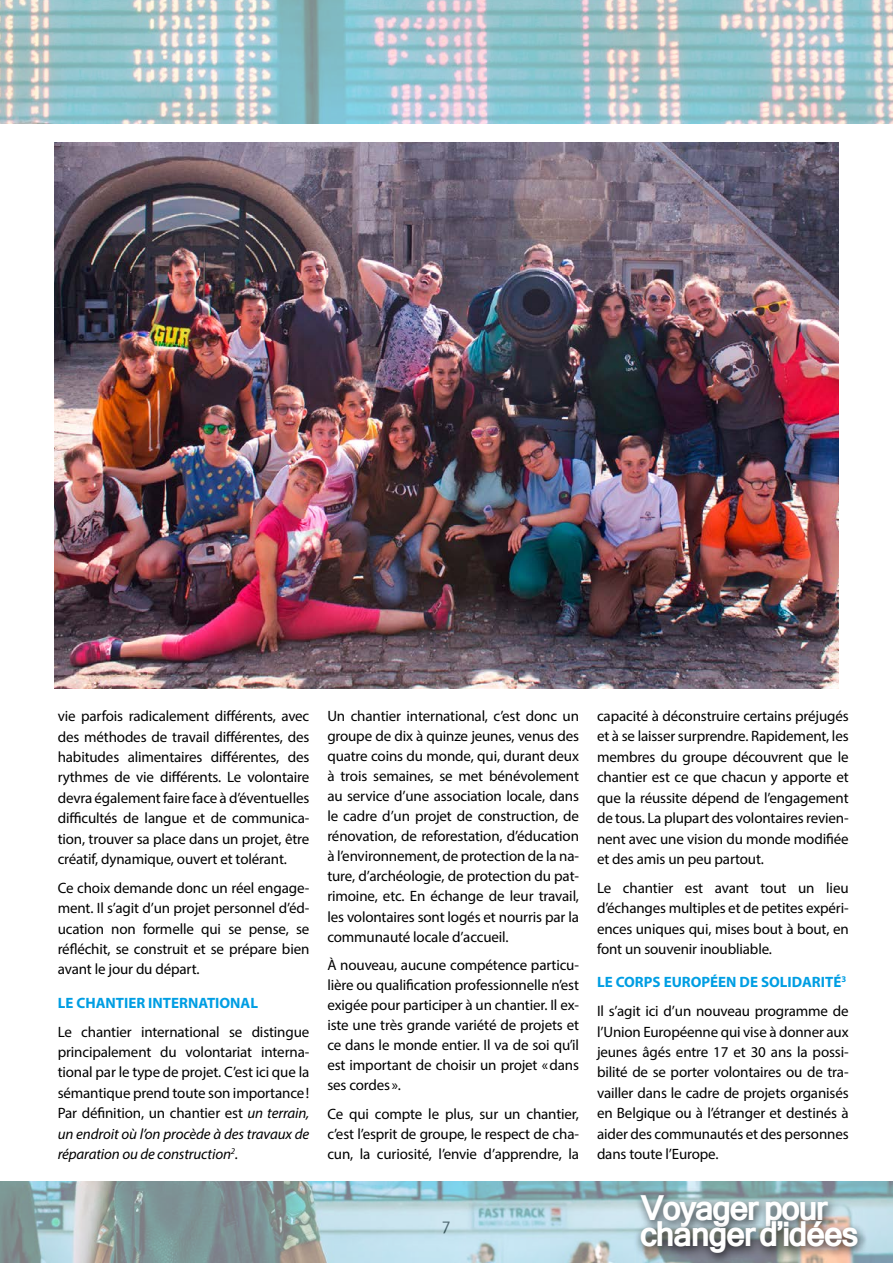
<style>
.page{position:relative;width:893px;height:1263px;background:#fff}
.page>*{position:absolute;margin:0;border:0;box-sizing:border-box;transform-origin:0 0}
.t1{font:700 33.75px/25.8px "Mangal";letter-spacing:-.07em;color:#fff}
.t2{font:18px "Corbel";color:#000}
.t3{font:15px/20.4px "Myriad Pro";letter-spacing:-.01em;color:#000;text-align:justify}
.t4{font:700 15px "Myriad Pro";color:#009ee3}
.s1{font-style:italic}
.s2{font-weight:700;color:#009ee3}
</style>
<div class="page">
<img style="left:0;top:0;width:893px;height:124px">
<img style="left:0;top:1181px;width:893px;height:82px">
<img style="left:54px;top:142px;width:785px;height:546px">
<div style="left:634px;top:1190px;width:205px;height:49px;background:#000;opacity:.75"></div>
<div style="left:633px;top:1216px;width:235px;height:47px;background:#000;opacity:.75"></div>
<p class="t3" style="left:58px;top:706px;width:253px">vie parfois radicalement différents, avec des méthodes de travail différentes, des habitudes alimentaires différentes, des rythmes de vie différents. Le volontaire devra également faire face à d’éventuelles difficultés de langue et de communica&shy;tion, trouver sa place dans un projet, être créatif, dynamique, ouvert et tolérant.</p>
<p class="t3" style="left:58px;top:877px;width:253px">Ce choix demande donc un réel engage&shy;ment. Il s’agit d’un projet personnel d’éd&shy;ucation non formelle qui se pense, se réfléchit, se construit et se prépare bien avant le jour du départ.</p>
<p class="t4" style="left:58px;top:993px;width:47px">LE CHANTIE</p>
<p class="t4" style="left:136px;top:993px;width:21px">R INTE</p>
<p class="t4" style="left:179px;top:993px;width:19px">RNATIONA</p>
<p class="t4" style="left:250px;top:993px;width:9px">L</p>
<p class="t3" style="left:58px;top:1021px;width:253px">Le chantier international se distingue principalement du volontariat interna&shy;tional par le type de projet. C’est ici que la sémantique prend toute son importance!<br>Par définition, un chantier est <span class="s1">un terrain, un endroit où l’on procède à des travaux de réparation ou de construction</span><sup>2</sup><span class="s1">.</span></p>
<p class="t3" style="left:327px;top:706px;width:253px">Un chantier international, c’est donc un groupe de dix à quinze jeunes, venus des quatre coins du monde, qui, durant deux à trois semaines, se met bénévolement au service d’une association locale, dans le cadre d’un projet de construction, de rénovation, de reforestation, d’éducation à l’environnement, de protection de la na&shy;ture, d’archéologie, de protection du pat&shy;rimoine, etc. En échange de leur travail, les volontaires sont logés et nourris par la communauté locale d’accueil.</p>
<p class="t3" style="left:327px;top:955px;width:253px">À nouveau, aucune compétence particu&shy;lière ou qualification professionnelle n’est exigée pour participer à un chantier. Il ex&shy;iste une très grande variété de projets et ce dans le monde entier. Il va de soi qu’il est important de choisir un projet «dans ses cordes ».</p>
<p class="t3" style="left:327px;top:1103px;width:253px">Ce qui compte le plus, sur un chantier, c’est l’esprit de groupe, le respect de cha&shy;cun, la curiosité, l’envie d’apprendre, la</p>
<p class="t2" style="left:443px;top:1213px;width:9px">7</p>
<p class="t3" style="left:597px;top:706px;width:253px">capacité à déconstruire certains préjugés et à se laisser surprendre. Rapidement, les membres du groupe découvrent que le chantier est ce que chacun y apporte et que la réussite dépend de l’engagement de tous. La plupart des volontaires revien&shy;nent avec une vision du monde modifiée et des amis un peu partout.</p>
<p class="t3" style="left:597px;top:877px;width:253px">Le chantier est avant tout un lieu d’échanges multiples et de petites expéri&shy;ences uniques qui, mises bout à bout, en font un souvenir inoubliable.</p>
<p class="t3" style="left:597px;top:967px;width:253px;line-height:29px"><span class="s2">LE CORPS EU ROPÉEN DE SOLIDARITÉ</span><sup>3<br></sup>Il s’agit ici d’un nouveau programme de</p>
<p class="t3" style="left:597px;top:1021px;width:253px">l’Union Européenne qui vise à donner aux jeunes âgés entre 17 et 30 ans la possi&shy;bilité de se porter volontaires ou de tra&shy;vailler dans le cadre de projets organisés en Belgique ou à l’étranger et destinés à aider des communautés et des personnes dans toute l’Europe.</p>
<h1 class="t1" style="left:639px;top:1193px;width:221px">Voyager pour changer d’idées</h1>
</div>
